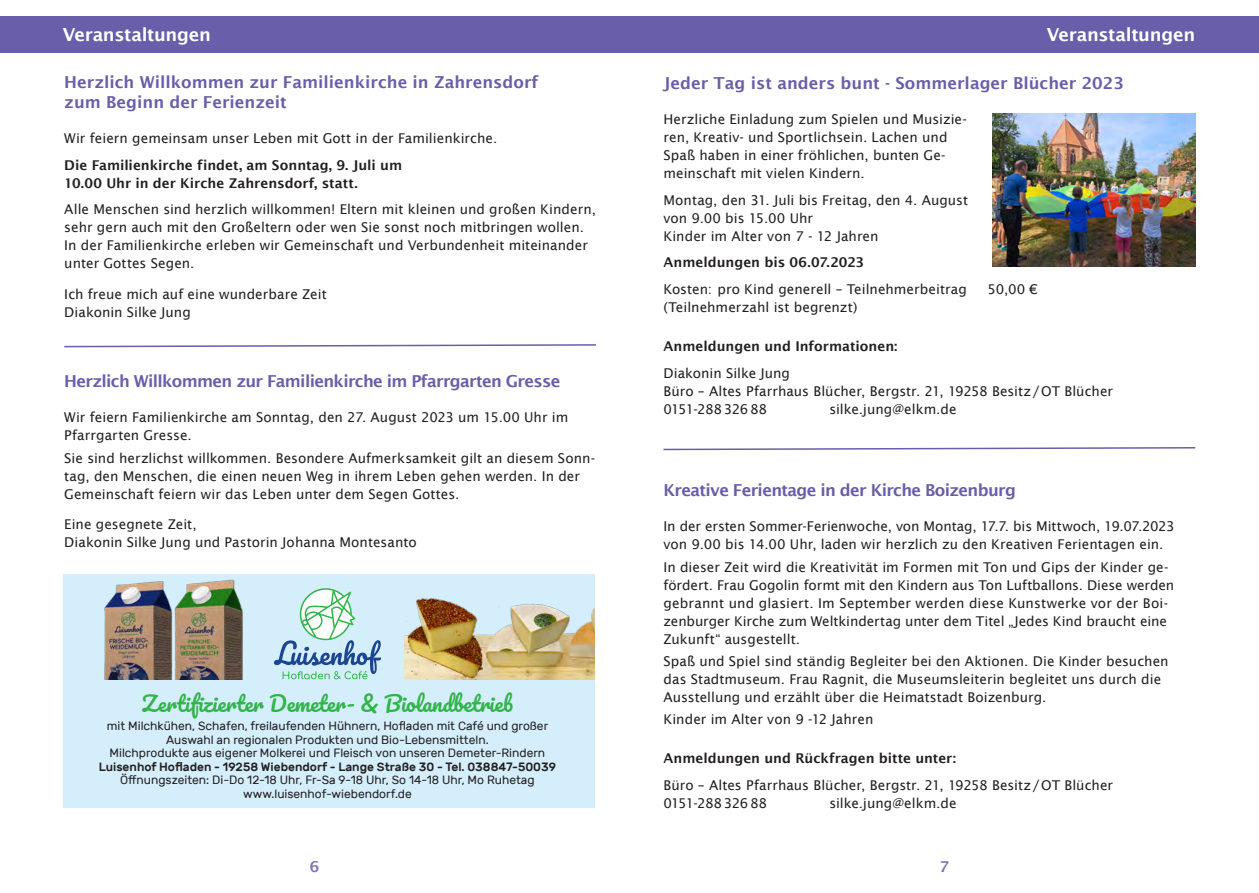
<style>
.page{position:relative;width:1259px;height:893px;background:#fff}
.page>*{position:absolute;margin:0;border:0;box-sizing:border-box;transform-origin:0 0}
.t1{font:21px "Pacifico";color:#31b44a}
.Überschrift_linksbün{font:600 18px "Lucida Sans";letter-spacing:-.015em;color:#fff}
.Überschrift_rechtsbü{font:600 18px "Lucida Sans";letter-spacing:-.015em;color:#fff}
.Unterüberschrift{font:600 16.5px/19.8px "Lucida Sans";color:#685ea9}
.Unterüberschrift-2{font:600 16.5px "Lucida Sans";letter-spacing:-.04em;color:#685ea9}
.t2{font:600 15px "Lucida Sans";color:#8075b6}
.Fließtext{font:13.5px/18px "Lucida Sans";letter-spacing:.005em;color:#231f20}
.Fließtext-2{font:600 13.5px/18px "Lucida Sans";color:#231f20}
.Fließtext-3{font:13.5px "Lucida Sans";letter-spacing:-.04em;color:#231f20}
.t3{font:12px/13.5px "Rubik";color:#231f20;text-align:center}
.s1{font-weight:500}
</style>
<div class="page">
<div style="left:0;top:16px;width:629px;height:36px;background:#685ea9"></div>
<div style="left:629px;top:16px;width:630px;height:36px;background:#685ea9"></div>
<svg style="left:64px;top:344px;width:532px;height:4px"></svg>
<div style="left:63px;top:575px;width:531px;height:233px;background:#d4effb"></div>
<svg style="left:274px;top:588px;width:107px;height:91px"></svg>
<img style="left:104px;top:579px;width:139px;height:101px">
<img style="left:405px;top:598px;width:189px;height:82px">
<svg style="left:663px;top:447px;width:533px;height:4px"></svg>
<img style="left:992px;top:114px;width:203px;height:152px">
<p class="Überschrift_linksbün" style="left:63px;top:24px;width:150px">Veranstaltungen</p>
<p class="Unterüberschrift" style="left:64px;top:72px;width:476px">Herzlich Willkommen zur Familienkirche in Zahrensdorf zum Beginn der Ferienzeit</p>
<p class="Fließtext" style="left:64px;top:129px;width:434px">Wir feiern gemeinsam unser Leben mit Gott in der Familienkirche.</p>
<p class="Fließtext-2" style="left:64px;top:156px;width:339px">Die Familienkirche findet, am Sonntag, 9. Juli um<br>10.00 Uhr in der Kirche Zahrensdorf, statt.</p>
<p class="Fließtext" style="left:64px;top:200px;width:533px">Alle Menschen sind herzlich willkommen! Eltern mit kleinen und großen Kindern, sehr gern auch mit den Großeltern oder wen Sie sonst noch mitbringen wollen.<br>In der Familienkirche erleben wir Gemeinschaft und Verbundenheit miteinander unter Gottes Segen.</p>
<p class="Fließtext" style="left:64px;top:285px;width:264px">Ich freue mich auf eine wunderbare Zeit</p>
<p class="Fließtext" style="left:64px;top:303px;width:128px">Diakonin Silke Jung</p>
<p class="Unterüberschrift-2" style="left:64px;top:372px;width:497px">Herzlich Willkommen zur Familienkirche im Pfarrgarten Gresse</p>
<p class="Fließtext" style="left:64px;top:409px;width:505px">Wir feiern Familienkirche am Sonntag, den 27. August 2023 um 15.00 Uhr im<br>Pfarrgarten Gresse.</p>
<p class="Fließtext" style="left:64px;top:449px;width:532px">Sie sind herzlichst willkommen. Besondere Aufmerksamkeit gilt an diesem Sonn&shy;tag, den Menschen, die einen neuen Weg in ihrem Leben gehen werden. In der<br>Gemeinschaft feiern wir das Leben unter dem Segen Gottes.</p>
<p class="Fließtext" style="left:64px;top:516px;width:134px">Eine gesegnete Zeit,</p>
<p class="Fließtext" style="left:64px;top:534px;width:354px">Diakonin Silke Jung und Pastorin Johanna Montesanto</p>
<p class="t1" style="left:142px;top:693px;width:373px">Zertifizierter Demeter- &amp; Biolandbetrieb</p>
<p class="t3" style="left:99px;top:719px;width:459px">mit Milchkühen, Schafen, freilaufenden Hühnern, Hofladen mit Café und großer Auswahl an regionalen Produkten und Bio-Lebensmitteln.<br>Milchprodukte aus eigener Molkerei und Fleisch von unseren Demeter-Rindern <span class="s1">Luisenhof Hofladen - 19258 Wiebendorf - Lange Straße 30 - Tel. 038847-50039<br></span>Öffnungszeiten: Di-Do 12-18 Uhr, Fr-Sa 9-18 Uhr, So 14-18 Uhr, Mo Ruhetag www.luisenhof-wiebendorf.de</p>
<p class="Überschrift_rechtsbü" style="left:1047px;top:24px;width:150px">Veranstaltungen</p>
<p class="Unterüberschrift" style="left:663px;top:73px;width:462px">Jeder Tag ist anders bunt - Sommerlager Blücher 2023</p>
<p class="Fließtext" style="left:663px;top:110px;width:305px">Herzliche Einladung zum Spielen und Musizie&shy;ren, Kreativ- und Sportlichsein. Lachen und Spaß haben in einer fröhlichen, bunten Ge&shy;meinschaft mit vielen Kindern.</p>
<p class="Fließtext" style="left:663px;top:191px;width:306px">Montag, den 31. Juli bis Freitag, den 4. August von 9.00 bis 15.00 Uhr<br>Kinder im Alter von 7 - 12 Jahren</p>
<p class="Fließtext-2" style="left:663px;top:253px;width:202px">Anmeldungen bis 06.07.2023</p>
<p class="Fließtext" style="left:663px;top:280px;width:305px">Kosten: pro Kind generell – Teilnehmerbeitrag</p>
<p class="Fließtext" style="left:987px;top:280px;width:52px">50,00 €</p>
<p class="Fließtext" style="left:663px;top:298px;width:195px">(Teilnehmerzahl ist begrenzt)</p>
<p class="Fließtext-2" style="left:663px;top:337px;width:236px">Anmeldungen und Informationen:</p>
<p class="Fließtext" style="left:663px;top:364px;width:451px">Diakonin Silke Jung<br>Büro – Altes Pfarrhaus Blücher, Bergstr. 21, 19258 Besitz/OT Blücher</p>
<p class="Fließtext-3" style="left:663px;top:401px;width:105px">0151-288 326 88</p>
<p class="Fließtext" style="left:829px;top:400px;width:129px">silke.jung@elkm.de</p>
<p class="Unterüberschrift-2" style="left:663px;top:481px;width:354px">Kreative Ferientage in der Kirche Boizenburg</p>
<p class="Fließtext" style="left:663px;top:518px;width:512px">In der ersten Sommer-Ferienwoche, von Montag, 17.7. bis Mittwoch, 19.07.2023 von 9.00 bis 14.00 Uhr, laden wir herzlich zu den Kreativen Ferientagen ein.</p>
<p class="Fließtext" style="left:663px;top:558px;width:512px">In dieser Zeit wird die Kreativität im Formen mit Ton und Gips der Kinder ge&shy;fördert. Frau Gogolin formt mit den Kindern aus Ton Luftballons. Diese werden gebrannt und glasiert. Im September werden diese Kunstwerke vor der Boi&shy;zenburger Kirche zum Weltkindertag unter dem Titel „Jedes Kind braucht eine Zukunft“ ausgestellt.</p>
<p class="Fließtext" style="left:663px;top:652px;width:506px">Spaß und Spiel sind ständig Begleiter bei den Aktionen. Die Kinder besuchen das Stadtmuseum. Frau Ragnit, die Museumsleiterin begleitet uns durch die<br>Ausstellung und erzählt über die Heimatstadt Boizenburg.</p>
<p class="Fließtext" style="left:663px;top:710px;width:211px">Kinder im Alter von 9 -12 Jahren</p>
<p class="Fließtext-2" style="left:663px;top:749px;width:294px">Anmeldungen und Rückfragen bitte unter:</p>
<p class="Fließtext" style="left:663px;top:776px;width:451px">Büro – Altes Pfarrhaus Blücher, Bergstr. 21, 19258 Besitz/OT Blücher</p>
<p class="Fließtext-3" style="left:663px;top:795px;width:105px">0151-288 326 88</p>
<p class="Fließtext" style="left:829px;top:794px;width:129px">silke.jung@elkm.de</p>
<p class="t2" style="left:310px;top:858px;width:11px">6</p>
<p class="t2" style="left:939px;top:858px;width:11px">7</p>
</div>
